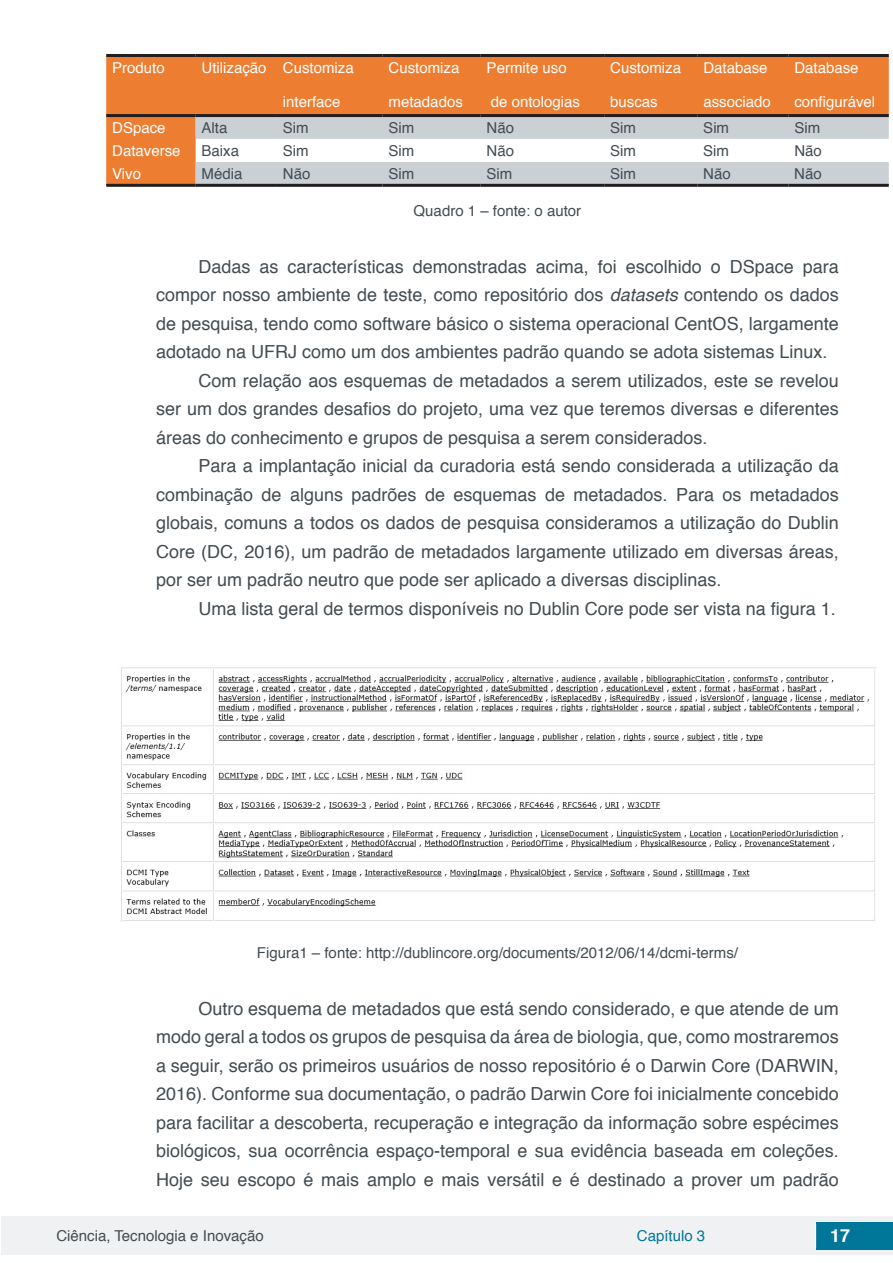
<style>
.page{position:relative;width:893px;height:1263px;background:#fff}
.page>*{position:absolute;margin:0;border:0;box-sizing:border-box;transform-origin:0 0}
.t1{font:18px/28.5px "Helvetica";color:#434c52;text-align:justify}
.t2{font:700 18px "Helvetica";color:#fff}
.t3{font:15px "Helvetica";color:#434c52}
.t4{font:15px "Helvetica";color:#fff}
.t5{font:15px "Helvetica";color:#007699}
.s1{font-style:italic}
</style>
<div class="page">
<div style="left:1px;top:1216px;width:891px;height:38px;background:#f0f1f2"></div>
<div style="left:816px;top:1222px;width:77px;height:27px;background:#007699"></div>
<svg style="left:815px;top:1224px;width:1px;height:24px"></svg>
<div style="left:106px;top:57px;width:783px;height:127px;background:#ed7d31"></div>
<svg style="left:196px;top:117px;width:693px;height:67px;fill:#cad0d4"></svg>
<hr style="left:106px;top:54px;width:90px;height:3px;background:#231f20">
<hr style="left:196px;top:54px;width:81px;height:3px;background:#231f20">
<hr style="left:277px;top:54px;width:106px;height:3px;background:#231f20">
<hr style="left:383px;top:54px;width:98px;height:3px;background:#231f20">
<hr style="left:481px;top:54px;width:123px;height:3px;background:#231f20">
<hr style="left:604px;top:54px;width:93px;height:3px;background:#231f20">
<hr style="left:697px;top:54px;width:91px;height:3px;background:#231f20">
<hr style="left:788px;top:54px;width:101px;height:3px;background:#231f20">
<hr style="left:106px;top:114px;width:90px;height:3px;background:#231f20">
<hr style="left:196px;top:114px;width:81px;height:3px;background:#231f20">
<hr style="left:277px;top:114px;width:106px;height:3px;background:#231f20">
<hr style="left:383px;top:114px;width:98px;height:3px;background:#231f20">
<hr style="left:481px;top:114px;width:123px;height:3px;background:#231f20">
<hr style="left:604px;top:114px;width:93px;height:3px;background:#231f20">
<hr style="left:697px;top:114px;width:91px;height:3px;background:#231f20">
<hr style="left:788px;top:114px;width:101px;height:3px;background:#231f20">
<hr style="left:106px;top:184px;width:90px;height:3px;background:#231f20">
<hr style="left:196px;top:184px;width:81px;height:3px;background:#231f20">
<hr style="left:277px;top:184px;width:106px;height:3px;background:#231f20">
<hr style="left:383px;top:184px;width:98px;height:3px;background:#231f20">
<hr style="left:481px;top:184px;width:123px;height:3px;background:#231f20">
<hr style="left:604px;top:184px;width:93px;height:3px;background:#231f20">
<hr style="left:697px;top:184px;width:91px;height:3px;background:#231f20">
<hr style="left:788px;top:184px;width:101px;height:3px;background:#231f20">
<img style="left:121px;top:667px;width:755px;height:255px">
<p class="t4" style="left:112px;top:56px;width:54px">Produto</p>
<p class="t4" style="left:202px;top:56px;width:154px">Utilização Customiza</p>
<p class="t4" style="left:283px;top:90px;width:59px">interface</p>
<p class="t4" style="left:389px;top:56px;width:72px">Customiza</p>
<p class="t4" style="left:389px;top:90px;width:76px">metadados</p>
<p class="t4" style="left:487px;top:56px;width:82px">Permite uso</p>
<p class="t4" style="left:491px;top:90px;width:91px">de ontologias</p>
<p class="t4" style="left:610px;top:56px;width:72px">Customiza</p>
<p class="t4" style="left:610px;top:90px;width:49px">buscas</p>
<p class="t4" style="left:703px;top:56px;width:66px">Database</p>
<p class="t4" style="left:703px;top:90px;width:69px">associado</p>
<p class="t4" style="left:794px;top:56px;width:66px">Database</p>
<p class="t4" style="left:794px;top:90px;width:82px">configurável</p>
<p class="t4" style="left:112px;top:116px;width:55px">DSpace</p>
<p class="t3" style="left:202px;top:116px;width:27px">Alta</p>
<p class="t3" style="left:283px;top:116px;width:27px">Sim</p>
<p class="t3" style="left:389px;top:116px;width:27px">Sim</p>
<p class="t3" style="left:487px;top:116px;width:29px">Não</p>
<p class="t3" style="left:610px;top:116px;width:27px">Sim</p>
<p class="t3" style="left:703px;top:116px;width:27px">Sim</p>
<p class="t3" style="left:794px;top:116px;width:27px">Sim</p>
<p class="t4" style="left:112px;top:139px;width:70px">Dataverse</p>
<p class="t3" style="left:202px;top:139px;width:39px">Baixa</p>
<p class="t3" style="left:283px;top:139px;width:27px">Sim</p>
<p class="t3" style="left:389px;top:139px;width:27px">Sim</p>
<p class="t3" style="left:487px;top:139px;width:29px">Não</p>
<p class="t3" style="left:610px;top:139px;width:27px">Sim</p>
<p class="t3" style="left:703px;top:139px;width:27px">Sim</p>
<p class="t3" style="left:794px;top:139px;width:29px">Não</p>
<p class="t4" style="left:112px;top:162px;width:30px">Vivo</p>
<p class="t3" style="left:202px;top:162px;width:42px">Média</p>
<p class="t3" style="left:283px;top:162px;width:29px">Não</p>
<p class="t3" style="left:389px;top:162px;width:27px">Sim</p>
<p class="t3" style="left:487px;top:162px;width:27px">Sim</p>
<p class="t3" style="left:610px;top:162px;width:27px">Sim</p>
<p class="t3" style="left:703px;top:162px;width:29px">Não</p>
<p class="t3" style="left:794px;top:162px;width:29px">Não</p>
<p class="t3" style="left:414px;top:199px;width:169px">Quadro 1 – fonte: o autor</p>
<p class="t1" style="left:199px;top:253px;width:642px">Dadas as características demonstradas acima, foi escolhido o DSpace para</p>
<p class="t1" style="left:156px;top:281px;width:684px">compor nosso ambiente de teste, como repositório dos <span class="s1">datasets</span> contendo os dados</p>
<p class="t1" style="left:156px;top:310px;width:684px">de pesquisa, tendo como software básico o sistema operacional CentOS, largamente</p>
<p class="t1" style="left:156px;top:338px;width:673px">adotado na UFRJ como um dos ambientes padrão quando se adota sistemas Linux.</p>
<p class="t1" style="left:199px;top:367px;width:642px">Com relação aos esquemas de metadados a serem utilizados, este se revelou</p>
<p class="t1" style="left:156px;top:395px;width:684px">ser um dos grandes desafios do projeto, uma vez que teremos diversas e diferentes</p>
<p class="t1" style="left:156px;top:424px;width:553px">áreas do conhecimento e grupos de pesquisa a serem considerados.</p>
<p class="t1" style="left:199px;top:452px;width:642px">Para a implantação inicial da curadoria está sendo considerada a utilização da</p>
<p class="t1" style="left:156px;top:481px;width:684px">combinação de alguns padrões de esquemas de metadados. Para os metadados</p>
<p class="t1" style="left:156px;top:509px;width:684px">globais, comuns a todos os dados de pesquisa consideramos a utilização do Dublin</p>
<p class="t1" style="left:156px;top:538px;width:684px">Core (DC, 2016), um padrão de metadados largamente utilizado em diversas áreas,</p>
<p class="t1" style="left:156px;top:566px;width:567px">por ser um padrão neutro que pode ser aplicado a diversas disciplinas.</p>
<p class="t1" style="left:199px;top:595px;width:639px">Uma lista geral de termos disponíveis no Dublin Core pode ser vista na figura 1.</p>
<p class="t3" style="left:257px;top:941px;width:483px">Figura1 – fonte: http://dublincore.org/documents/2012/06/14/dcmi-terms/</p>
<p class="t1" style="left:156px;top:995px;width:684px;text-indent:43px">Outro esquema de metadados que está sendo considerado, e que atende de um modo geral a todos os grupos de pesquisa da área de biologia, que, como mostraremos a seguir, serão os primeiros usuários de nosso repositório é o Darwin Core (DARWIN, 2016). Conforme sua documentação, o padrão Darwin Core foi inicialmente concebido para facilitar a descoberta, recuperação e integração da informação sobre espécimes biológicos, sua ocorrência espaço-temporal e sua evidência baseada em coleções.<br>Hoje seu escopo é mais amplo e mais versátil e é destinado a prover um padrão</p>
<p class="t3" style="left:56px;top:1224px;width:209px">Ciência, Tecnologia e Inovação</p>
<p class="t5" style="left:637px;top:1224px;width:70px">Capítulo 3</p>
<p class="t2" style="left:830px;top:1221px;width:22px">17</p>
</div>
